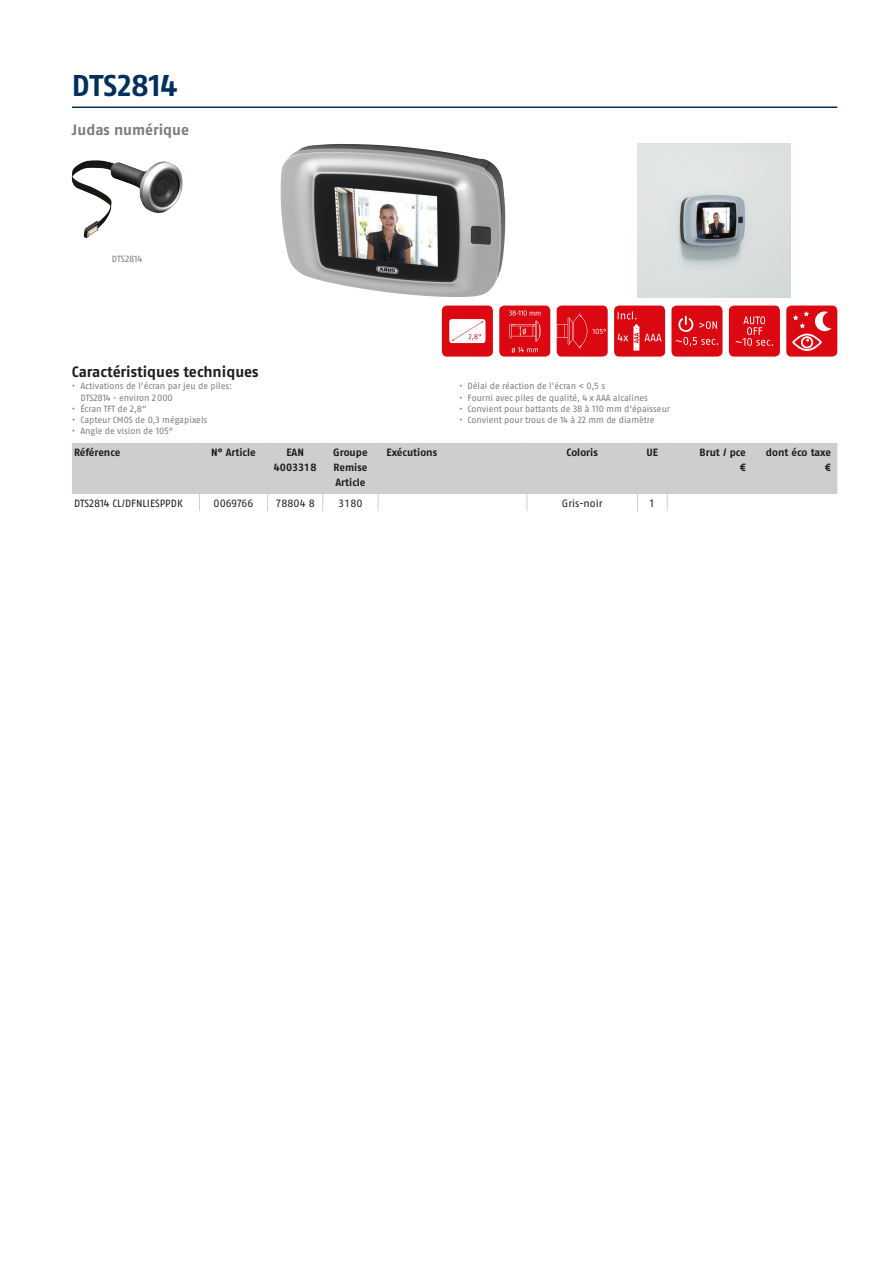
<style>
.page{position:relative;width:893px;height:1263px;background:#fff}
.page>*{position:absolute;margin:0;border:0;box-sizing:border-box;transform-origin:0 0}
.t1{font:700 30px "ABUS Fago Pro";letter-spacing:-.01em;color:#00305b}
.t2{font:700 15px "ABUS Fago Pro";color:#1d1d1b}
.t3{font:700 15px "ABUS Fago Pro";color:#7c7c7c}
.t4{font:700 10.5px/15px "ABUS Fago Pro";color:#1d1d1b;text-align:right}
.t5{font:10.5px "ABUS Fago Pro";color:#1d1d1b}
.t6{font:9px/11.2px "ABUS Fago Pro";color:#7c7c7c}
</style>
<div class="page">
<hr style="left:72px;top:107px;width:765px;height:1px;background:#00305b">
<svg style="left:72px;top:443px;width:765px;height:68px"></svg>
<img style="left:72px;top:160px;width:110px;height:78px">
<img style="left:637px;top:144px;width:153px;height:153px">
<img style="left:281px;top:144px;width:224px;height:153px">
<div style="left:786px;top:306px;width:51px;height:51px;background:#db0812;border-radius:5px"></div>
<svg style="left:792px;top:311px;width:40px;height:40px"></svg>
<div style="left:614px;top:306px;width:51px;height:51px;background:#db0812;border-radius:5px"></div>
<svg style="left:618px;top:312px;width:18px;height:7px"></svg>
<svg style="left:618px;top:325px;width:44px;height:26px"></svg>
<div style="left:729px;top:306px;width:51px;height:51px;background:#db0812;border-radius:5px"></div>
<svg style="left:736px;top:316px;width:37px;height:30px"></svg>
<div style="left:671px;top:306px;width:51px;height:51px;background:#db0812;border-radius:5px"></div>
<svg style="left:676px;top:316px;width:42px;height:30px"></svg>
<div style="left:557px;top:306px;width:51px;height:51px;background:#db0812;border-radius:5px"></div>
<svg style="left:593px;top:329px;width:13px;height:5px"></svg>
<svg style="left:557px;top:313px;width:30px;height:36px"></svg>
<div style="left:499px;top:306px;width:51px;height:51px;background:#db0812;border-radius:5px"></div>
<svg style="left:512px;top:347px;width:26px;height:6px"></svg>
<svg style="left:509px;top:310px;width:31px;height:31px"></svg>
<div style="left:442px;top:306px;width:51px;height:51px;background:#db0812;border-radius:5px"></div>
<svg style="left:449px;top:319px;width:36px;height:24px"></svg>
<h1 class="t1" style="left:72px;top:68px;width:107px">DTS2814</h1>
<h2 class="t3" style="left:72px;top:121px;width:119px">Judas numérique</h2>
<p class="t6" style="left:112px;top:253px;width:32px">DTS2814</p>
<h2 class="t2" style="left:72px;top:363px;width:188px">Caractéristiques techniques</h2>
<p class="t6" style="left:80px;top:381px;width:153px;text-indent:-9px">• Activations de l’écran par jeu de piles:<br>DTS2814 - environ 2 000</p>
<p class="t6" style="left:72px;top:403px;width:76px">• Écran TFT de 2,8“</p>
<p class="t6" style="left:72px;top:414px;width:137px">• Capteur CMOS de 0,3 mégapixels</p>
<p class="t6" style="left:72px;top:426px;width:103px">• Angle de vision de 105°</p>
<p class="t6" style="left:459px;top:381px;width:148px">• Délai de réaction de l’écran &lt; 0,5 s</p>
<p class="t6" style="left:459px;top:392px;width:190px">• Fourni avec piles de qualité, 4 x AAA alcalines</p>
<p class="t6" style="left:459px;top:403px;width:212px">• Convient pour battants de 38 à 110 mm d’épaisseur</p>
<p class="t6" style="left:459px;top:414px;width:197px">• Convient pour trous de 14 à 22 mm de diamètre</p>
<p class="t4" style="left:74px;top:444px;width:48px">Référence</p>
<p class="t4" style="left:211px;top:444px;width:46px">N° Article</p>
<p class="t4" style="left:274px;top:444px;width:44px;text-align:center">EAN<br>4003318</p>
<p class="t4" style="left:333px;top:444px;width:36px;text-align:justify">Groupe Remise Article</p>
<p class="t4" style="left:387px;top:444px;width:52px">Exécutions</p>
<p class="t4" style="left:567px;top:444px;width:33px">Coloris</p>
<p class="t4" style="left:647px;top:444px;width:13px">UE</p>
<p class="t4" style="left:700px;top:444px;width:48px">Brut / pce €</p>
<p class="t4" style="left:766px;top:444px;width:67px">dont éco taxe €</p>
<p class="t5" style="left:74px;top:497px;width:110px">DTS2814 CL/DFNLIESPPDK</p>
<p class="t5" style="left:214px;top:497px;width:41px">0069766</p>
<p class="t5" style="left:275px;top:497px;width:41px">78804 8</p>
<p class="t5" style="left:338px;top:497px;width:26px">3180</p>
<p class="t5" style="left:562px;top:497px;width:42px">Gris-noir</p>
<p class="t5" style="left:649px;top:497px;width:8px">1</p>
</div>
